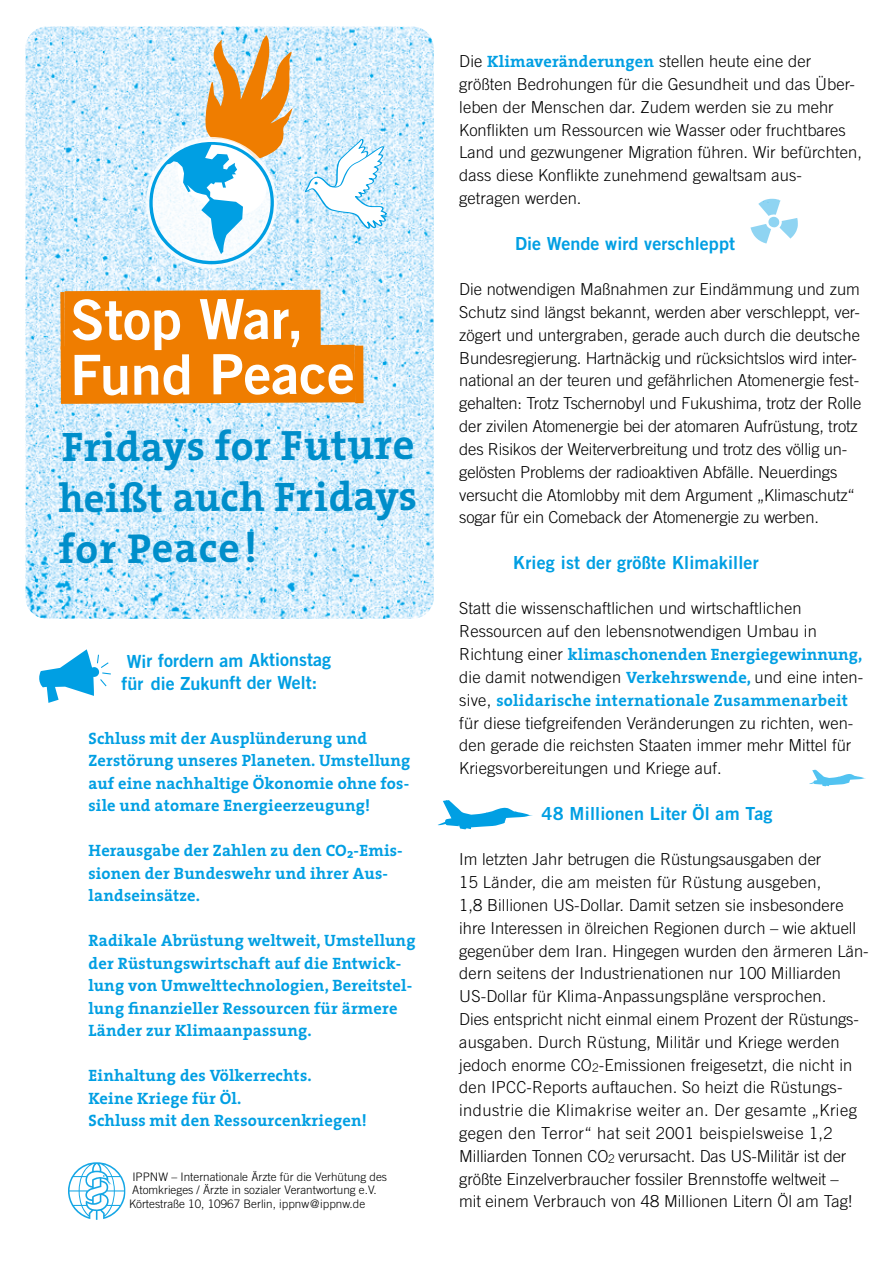
<style>
.page{position:relative;width:893px;height:1263px;background:#fff}
.page>*{position:absolute;margin:0;border:0;box-sizing:border-box;transform-origin:0 0}
.t1{font:55.65px/54.9px "Trade Gothic LT Std Bd 2";letter-spacing:-.005em;color:#fff}
.t2{font:700 42px "The Serif";letter-spacing:.015em;color:#008eca}
.t3{font:700 41.4px "The Serif";color:#008eca}
.t4{font:700 40.8px "The Serif";letter-spacing:-.01em;color:#008eca}
.t5{font:18px/22.5px "Trade Gothic LT Std Bd 2";letter-spacing:.005em;color:#009fe3}
.t6{font:300 16.5px/22.8px "Trade Gothic LT Std";letter-spacing:.005em;color:#000}
.t7{font:700 16.5px/22.5px "The Serif";letter-spacing:.01em;color:#009fe3}
.t8{font:300 11.7px/13.5px "Trade Gothic LT Std";color:#000}
.s1{font-size:42.75px}
.s2{font-size:41.4px}
.s3{font-family:"The Serif";font-weight:700;color:#009fe3}
.s4{font-family:"Trade Gothic LT Std";font-weight:300;color:#000}
</style>
<div class="page">
<img style="left:26px;top:27px;width:408px;height:592px">
<svg style="left:25px;top:316px;width:388px;height:117px;background:#d9c6a7"></svg>
<div style="left:355px;top:346px;width:8px;height:57px;background:#ef7d00"></div>
<svg style="left:39px;top:649px;width:72px;height:54px"></svg>
<svg style="left:438px;top:800px;width:94px;height:29px"></svg>
<svg style="left:750px;top:199px;width:48px;height:44px"></svg>
<svg style="left:809px;top:769px;width:57px;height:17px"></svg>
<svg style="left:68px;top:1162px;width:58px;height:58px"></svg>
<svg style="left:25px;top:35px;width:369px;height:343px"></svg>
<h1 class="t1" style="left:70px;top:291px;width:286px">Stop War,<br>Fund Peace</h1>
<h3 class="t3" style="left:62px;top:412px;width:354px">Fridays for <span class="s1">Future</span></h3>
<h3 class="t4" style="left:59px;top:463px;width:360px">heißt auch <span class="s2">Fridays</span></h3>
<h2 class="t2" style="left:59px;top:513px;width:200px"><span class="s2">for</span> Peace!</h2>
<p class="t5" style="left:122px;top:649px;width:211px">Wir fordern am Aktionstag für die Zukunft der Welt:</p>
<p class="t7" style="left:89px;top:727px;width:323px">Schluss mit der Ausplünderung und Zerstörung unseres Planeten. Umstellung auf eine nachhaltige Ökonomie ohne fos&shy;sile und atomare Energieerzeugung!</p>
<p class="t7" style="left:89px;top:839px;width:316px">Herausgabe der Zahlen zu den CO<sub>2</sub>-Emis&shy;sionen der Bundeswehr und ihrer Aus&shy;landseinsätze.</p>
<p class="t7" style="left:89px;top:929px;width:328px">Radikale Abrüstung weltweit, Umstellung der Rüstungswirtschaft auf die Entwick&shy;lung von Umwelttechnologien, Bereitstel&shy;lung finanzieller Ressourcen für ärmere Länder zur Klimaanpassung.</p>
<p class="t7" style="left:89px;top:1064px;width:280px">Einhaltung des Völkerrechts.<br>Keine Kriege für Öl.<br>Schluss mit den Ressourcenkriegen!</p>
<p class="t8" style="left:129px;top:1169px;width:259px">IPPNW – Internationale Ärzte für die Verhütung des<br>Atomkrieges / Ärzte in sozialer Verantwortung e.V.<br>Körtestraße 10, 10967 Berlin, ippnw@ippnw.de</p>
<p class="t6" style="left:459px;top:50px;width:404px">Die <span class="s3">Klimaveränderungen</span> stellen heute eine der größten Bedrohungen für die Gesundheit und das Über&shy;leben der Menschen dar. Zudem werden sie zu mehr Konflikten um Ressourcen wie Wasser oder fruchtbares Land und gezwungener Migration führen. Wir befürchten, dass diese Konflikte zunehmend gewaltsam aus&shy;getragen werden.</p>
<p class="t5" style="left:515px;top:232px;width:222px">Die Wende wird verschleppt</p>
<p class="t6" style="left:459px;top:278px;width:403px">Die notwendigen Maßnahmen zur Eindämmung und zum Schutz sind längst bekannt, werden aber verschleppt, ver&shy;zögert und untergraben, gerade auch durch die deutsche Bundesregierung. Hartnäckig und rücksichtslos wird inter&shy;national an der teuren und gefährlichen Atomenergie fest&shy;gehalten: Trotz Tschernobyl und Fukushima, trotz der Rolle der zivilen Atomenergie bei der atomaren Aufrüstung, trotz des Risikos der Weiterverbreitung und trotz des völlig un&shy;gelösten Problems der radioaktiven Abfälle. Neuerdings versucht die Atomlobby mit dem Argument „Klimaschutz“ sogar für ein Comeback der Atomenergie zu werben.</p>
<p class="t5" style="left:513px;top:551px;width:247px">Krieg ist der größte Klimakiller</p>
<p class="t6" style="left:459px;top:597px;width:359px">Statt die wissenschaftlichen und wirtschaftlichen<br>Ressourcen auf den lebensnotwendigen Umbau in</p>
<p class="t7" style="left:459px;top:643px;width:405px"><span class="s4">Richtung einer</span> klimaschonenden Energiegewinnung,</p>
<p class="t6" style="left:459px;top:665px;width:405px">die damit notwendigen <span class="s3">Verkehrswende,</span> und eine inten-</p>
<p class="t7" style="left:459px;top:688px;width:390px"><span class="s4">sive,</span> solidarische internationale Zusammenarbeit</p>
<p class="t6" style="left:459px;top:711px;width:396px">für diese tiefgreifenden Veränderungen zu richten, wen&shy;den gerade die reichsten Staaten immer mehr Mittel für<br>Kriegsvorbereitungen und Kriege auf.</p>
<p class="t5" style="left:542px;top:802px;width:233px">48 Millionen Liter Öl am Tag</p>
<p class="t6" style="left:459px;top:848px;width:411px">Im letzten Jahr betrugen die Rüstungsausgaben der<br>15 Länder, die am meisten für Rüstung ausgeben,<br>1,8 Billionen US-Dollar. Damit setzen sie insbesondere ihre Interessen in ölreichen Regionen durch – wie aktuell gegenüber dem Iran. Hingegen wurden den ärmeren Län&shy;dern seitens der Industrienationen nur 100 Milliarden US-Dollar für Klima-Anpassungspläne versprochen.<br>Dies entspricht nicht einmal einem Prozent der Rüstungs&shy;ausgaben. Durch Rüstung, Militär und Kriege werden jedoch enorme CO<sub>2</sub>-Emissionen freigesetzt, die nicht in den IPCC-Reports auftauchen. So heizt die Rüstungs&shy;industrie die Klimakrise weiter an. Der gesamte „Krieg gegen den Terror“ hat seit 2001 beispielsweise 1,2<br>Milliarden Tonnen CO<sub>2</sub> verursacht. Das US-Militär ist der größte Einzelverbraucher fossiler Brennstoffe weltweit –<br>mit einem Verbrauch von 48 Millionen Litern Öl am Tag!</p>
</div>
